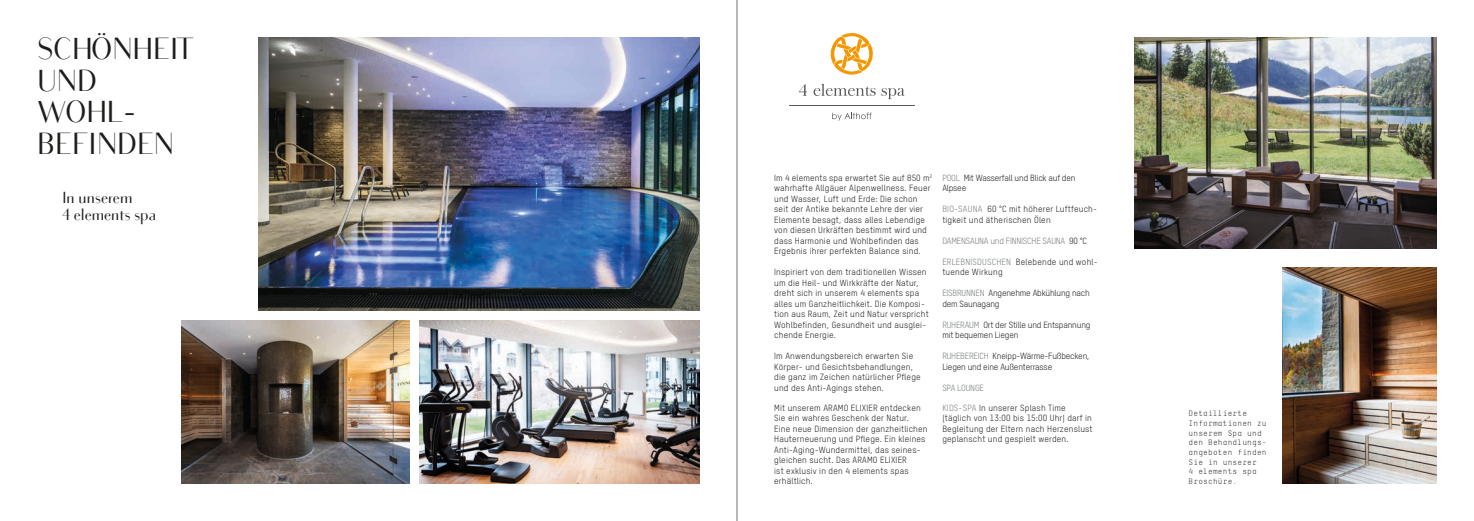
<style>
.page{position:relative;width:1474px;height:521px;background:#fff}
.page>*{position:absolute;margin:0;border:0;box-sizing:border-box;transform-origin:0 0}
.t1{font:29.75px/31.5px "Bodoni Sans";letter-spacing:.02em;color:#1d1d1b}
.t2{font:15.75px/17.5px "Bodoni Sans";letter-spacing:.02em;color:#1d1d1b}
.t3{font:8.75px/10.5px "T Star Pro Regular";letter-spacing:.02em;color:#1d1d1b}
.t4{font:8.75px/10.5px "T Star Pro Regular";letter-spacing:-.02em;color:#1d1d1b}
.t5{font:8.75px "T Star Pro Regular";letter-spacing:-.02em;color:#767e7b}
.t6{font:7.88px/9.6px "TSTAR Mono Round";letter-spacing:.02em;color:#1d1d1b}
.s1{color:#767e7b}
.s2{color:#1d1d1b}
</style>
<div class="page">
<img style="left:258px;top:37px;width:441px;height:273px">
<img style="left:419px;top:320px;width:280px;height:164px">
<img style="left:181px;top:320px;width:228px;height:164px">
<img style="left:1134px;top:37px;width:302px;height:211px">
<img style="left:1282px;top:268px;width:154px;height:216px">
<svg style="left:832px;top:113px;width:39px;height:8px"></svg>
<hr style="left:789px;top:105px;width:125px;height:1px;background:#575756">
<svg style="left:830px;top:33px;width:43px;height:42px"></svg>
<svg style="left:799px;top:84px;width:8px;height:12px"></svg>
<svg style="left:813px;top:84px;width:62px;height:12px"></svg>
<svg style="left:881px;top:88px;width:23px;height:11px"></svg>
<hr style="left:736px;top:0;width:1px;height:521px;background:#70706f">
<h1 class="t1" style="left:37px;top:34px;width:158px">SCHÖNHEIT<br>UND<br>WOHL-<br>BEFINDEN</h1>
<h2 class="t2" style="left:62px;top:189px;width:95px">In unserem<br>4 elements spa</h2>
<p class="t3" style="left:774px;top:172px;width:160px">Im 4 elements spa erwartet Sie auf 850 m<sup>2 </sup>wahrhafte Allgäuer Alpenwellness. Feuer und Wasser, Luft und Erde: Die schon seit der Antike bekannte Lehre der vier Elemente besagt, dass alles Lebendige von diesen Urkräften bestimmt wird und dass Harmonie und Wohlbefinden das Ergebnis ihrer perfekten Balance sind.</p>
<p class="t3" style="left:774px;top:266px;width:156px">Inspiriert von dem traditionellen Wissen um die Heil- und Wirkkräfte der Natur, dreht sich in unserem 4 elements spa alles um Ganzheitlichkeit. Die Komposi&shy;tion aus Raum, Zeit und Natur verspricht Wohlbefinden, Gesundheit und ausglei&shy;chende Energie.</p>
<p class="t3" style="left:774px;top:350px;width:148px">Im Anwendungsbereich erwarten Sie Körper- und Gesichtsbehandlungen, die ganz im Zeichen natürlicher Pflege und des Anti-Agings stehen.</p>
<p class="t3" style="left:774px;top:402px;width:155px">Mit unserem ARAMO ELIXIER entdecken Sie ein wahres Geschenk der Natur.<br>Eine neue Dimension der ganzheitlichen Hauterneuerung und Pflege. Ein kleines Anti-Aging-Wundermittel, das seines&shy;gleichen sucht. Das ARAMO ELIXIER<br>ist exklusiv in den 4 elements spas erhältlich.</p>
<p class="t4" style="left:942px;top:172px;width:135px"><span class="s1">POOL</span> Mit Wasserfall und Blick auf den<br>Alpsee</p>
<p class="t3" style="left:942px;top:203px;width:156px"><span class="s1">BIO-SAUNA</span> 60 °C mit höherer Luftfeuch&shy;tigkeit und ätherischen Ölen</p>
<p class="t5" style="left:942px;top:234px;width:146px">DAMENSAUNA und FINNISCHE SAUNA <span class="s2">90 °C</span></p>
<p class="t3" style="left:942px;top:256px;width:157px"><span class="s1">ERLEBNISDUSCHEN</span> Belebende und wohl&shy;tuende Wirkung</p>
<p class="t4" style="left:942px;top:287px;width:149px"><span class="s1">EISBRUNNEN</span> Angenehme Abkühlung nach dem Saunagang</p>
<p class="t4" style="left:942px;top:319px;width:150px"><span class="s1">RUHERAUM</span> Ort der Stille und Entspannung mit bequemen Liegen</p>
<p class="t4" style="left:942px;top:350px;width:149px"><span class="s1">RUHEBEREICH</span> Kneipp-Wärme-Fußbecken,<br>Liegen und eine Außenterrasse</p>
<p class="t5" style="left:942px;top:381px;width:43px">SPA LOUNGE</p>
<p class="t3" style="left:942px;top:402px;width:152px"><span class="s1">KIDS-SPA</span> In unserer Splash Time (täglich von 13:00 bis 15:00 Uhr) darf in Begleitung der Eltern nach Herzenslust geplanscht und gespielt werden.</p>
<p class="t6" style="left:1188px;top:409px;width:79px">Detaillierte<br>Informationen zu unserem Spa und den Behandlungs&shy;angeboten finden<br>Sie in unserer<br>4 elements spa<br>Broschüre.</p>
</div>
